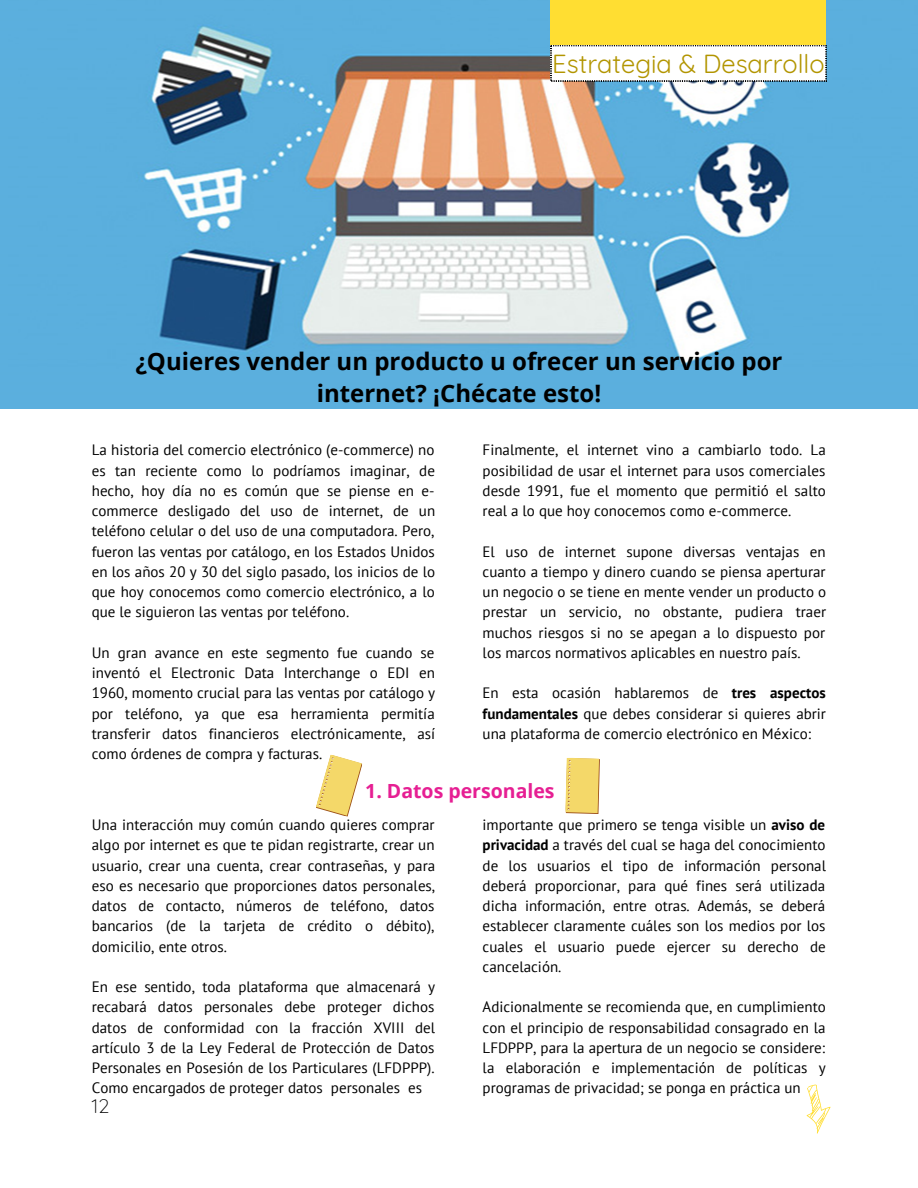
<style>
.page{position:relative;width:918px;height:1188px;background:#fff}
.page>*{position:absolute;margin:0;border:0;box-sizing:border-box;transform-origin:0 0}
.t1{font:25.5px "Quicksand";color:#b29500}
.t2{font:700 24px/32.7px "Open Sans";color:#000;text-align:center}
.t3{font:700 19.5px "Open Sans";color:#e61f93}
.t4{font:300 19.5px "Quicksand";color:#000}
.t5{font:15px/20.2px "PT Sans";color:#000;text-align:justify}
.s1{font-weight:700}
</style>
<div class="page">
<img style="left:0;top:0;width:918px;height:408px">
<div style="left:551px;top:0;width:275px;height:45px;background:#ffde32"></div>
<svg style="left:551px;top:45px;width:275px;height:36px"></svg>
<svg style="left:806px;top:1084px;width:25px;height:50px"></svg>
<svg style="left:565px;top:757px;width:35px;height:57px;background:#f0d471"></svg>
<svg style="left:316px;top:755px;width:46px;height:62px"></svg>
<p class="t1" style="left:552px;top:47px;width:274px">Estrategia &amp; Desarrollo</p>
<p class="t2" style="left:136px;top:344px;width:648px">¿Quieres vender un producto u ofrecer un servicio por internet? ¡Chécate esto!</p>
<p class="t5" style="left:92px;top:440px;width:345px">La historia del comercio electrónico (e-commerce) no es tan reciente como lo podríamos imaginar, de hecho, hoy día no es común que se piense en e&shy;commerce desligado del uso de internet, de un teléfono celular o del uso de una computadora. Pero, fueron las ventas por catálogo, en los Estados Unidos en los años 20 y 30 del siglo pasado, los inicios de lo que hoy conocemos como comercio electrónico, a lo que le siguieron las ventas por teléfono.</p>
<p class="t5" style="left:92px;top:642px;width:345px">Un gran avance en este segmento fue cuando se inventó el Electronic Data Interchange o EDI en 1960, momento crucial para las ventas por catálogo y por teléfono, ya que esa herramienta permitía transferir datos financieros electrónicamente, así como órdenes de compra y facturas.</p>
<p class="t5" style="left:483px;top:440px;width:345px">Finalmente, el internet vino a cambiarlo todo. La posibilidad de usar el internet para usos comerciales desde 1991, fue el momento que permitió el salto real a lo que hoy conocemos como e-commerce.</p>
<p class="t5" style="left:483px;top:541px;width:345px">El uso de internet supone diversas ventajas en cuanto a tiempo y dinero cuando se piensa aperturar un negocio o se tiene en mente vender un producto o prestar un servicio, no obstante, pudiera traer muchos riesgos si no se apegan a lo dispuesto por los marcos normativos aplicables en nuestro país.</p>
<p class="t5" style="left:483px;top:683px;width:345px">En esta ocasión hablaremos de <span class="s1">tres aspectos fundamentales</span> que debes considerar si quieres abrir una plataforma de comercio electrónico en México:</p>
<p class="t3" style="left:365px;top:777px;width:191px">1. Datos personales</p>
<p class="t5" style="left:92px;top:815px;width:345px">Una interacción muy común cuando quieres comprar algo por internet es que te pidan registrarte, crear un usuario, crear una cuenta, crear contraseñas, y para eso es necesario que proporciones datos personales, datos de contacto, números de teléfono, datos bancarios (de la tarjeta de crédito o débito), domicilio, ente otros.</p>
<p class="t5" style="left:92px;top:977px;width:345px">En ese sentido, toda plataforma que almacenará y recabará datos personales debe proteger dichos datos de conformidad con la fracción XVIII del artículo 3 de la Ley Federal de Protección de Datos Personales en Posesión de los Particulares (LFDPPP).<br>Como encargados de proteger datos personales es</p>
<p class="t4" style="left:92px;top:1094px;width:19px">12</p>
<p class="t5" style="left:483px;top:815px;width:345px">importante que primero se tenga visible un <span class="s1">aviso de privacidad</span> a través del cual se haga del conocimiento de los usuarios el tipo de información personal deberá proporcionar, para qué fines será utilizada dicha información, entre otras. Además, se deberá establecer claramente cuáles son los medios por los cuales el usuario puede ejercer su derecho de cancelación.</p>
<p class="t5" style="left:483px;top:997px;width:345px">Adicionalmente se recomienda que, en cumplimiento con el principio de responsabilidad consagrado en la LFDPPP, para la apertura de un negocio se considere: la elaboración e implementación de políticas y programas de privacidad; se ponga en práctica un</p>
</div>
